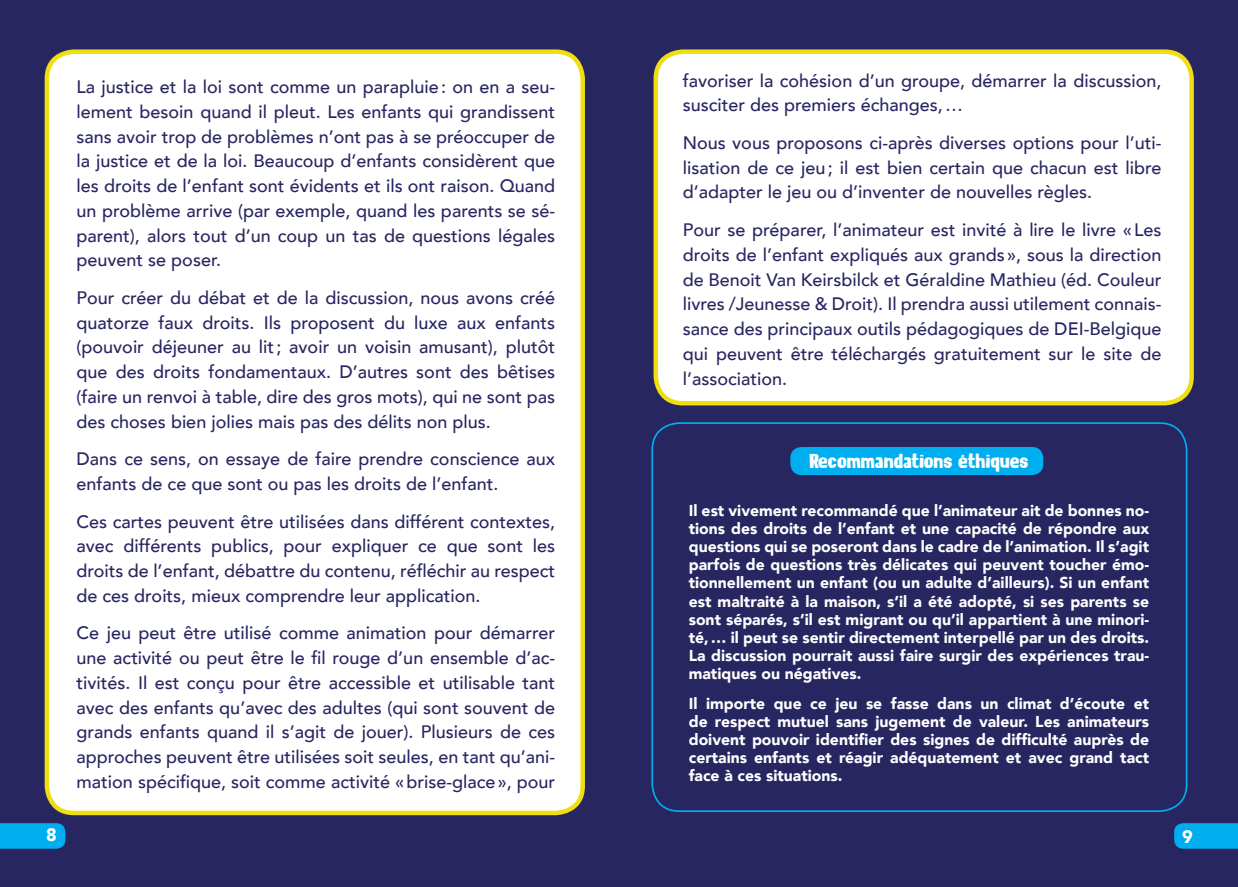
<style>
.page{position:relative;width:1238px;height:887px;background:#fff}
.page>*{position:absolute;margin:0;border:0;box-sizing:border-box;transform-origin:0 0}
.t1{font:20.25px "DK Lunisolar";color:#fff}
.t2{font:500 18px/24.8px "Avenir";color:#282661;text-align:justify}
.t3{font:900 18px "Avenir";color:#fff}
.t4{font:900 15.75px/18px "Avenir";color:#fff;text-align:justify}
</style>
<div class="page">
<div style="left:0;top:0;width:1237px;height:887px;background:#282661"></div>
<div style="left:47px;top:52px;width:535px;height:761px;background:#fff;border-radius:27px"></div>
<div style="left:45px;top:49px;width:540px;height:766px;border:4px solid #efdf11;border-radius:27px"></div>
<div style="left:655px;top:52px;width:536px;height:351px;background:#fff;border-radius:27px"></div>
<div style="left:653px;top:49px;width:540px;height:356px;border:4px solid #efdf11;border-radius:27px"></div>
<div style="left:651px;top:422px;width:536px;height:390px;border:2px solid #00aeef;border-radius:27px"></div>
<div style="left:790px;top:447px;width:253px;height:28px;background:#00aeef;border-radius:11px"></div>
<div style="left:0;top:823px;width:65px;height:25px;background:#00aeef"></div>
<div style="left:1174px;top:823px;width:63px;height:25px;background:#00aeef"></div>
<p class="t2" style="left:77px;top:73px;width:480px">La justice et la loi sont comme un parapluie: on en a seu&shy;lement besoin quand il pleut. Les enfants qui grandissent sans avoir trop de problèmes n’ont pas à se préoccuper de la justice et de la loi. Beaucoup d’enfants considèrent que les droits de l’enfant sont évidents et ils ont raison. Quand un problème arrive (par exemple, quand les parents se sé&shy;parent), alors tout d’un coup un tas de questions légales peuvent se poser.</p>
<p class="t2" style="left:77px;top:284px;width:480px">Pour créer du débat et de la discussion, nous avons créé quatorze faux droits. Ils proposent du luxe aux enfants (pouvoir déjeuner au lit; avoir un voisin amusant), plutôt que des droits fondamentaux. D’autres sont des bêtises (faire un renvoi à table, dire des gros mots), qui ne sont pas des choses bien jolies mais pas des délits non plus.</p>
<p class="t2" style="left:77px;top:445px;width:480px">Dans ce sens, on essaye de faire prendre conscience aux enfants de ce que sont ou pas les droits de l’enfant.</p>
<p class="t2" style="left:77px;top:508px;width:480px">Ces cartes peuvent être utilisées dans différent contextes, avec différents publics, pour expliquer ce que sont les droits de l’enfant, débattre du contenu, réfléchir au respect de ces droits, mieux comprendre leur application.</p>
<p class="t2" style="left:77px;top:619px;width:480px">Ce jeu peut être utilisé comme animation pour démarrer une activité ou peut être le fil rouge d’un ensemble d’ac&shy;tivités. Il est conçu pour être accessible et utilisable tant avec des enfants qu’avec des adultes (qui sont souvent de grands enfants quand il s’agit de jouer). Plusieurs de ces approches peuvent être utilisées soit seules, en tant qu’ani&shy;mation spécifique, soit comme activité «brise-glace», pour</p>
<p class="t2" style="left:682px;top:67px;width:480px">favoriser la cohésion d’un groupe, démarrer la discussion, susciter des premiers échanges,…</p>
<p class="t2" style="left:682px;top:129px;width:480px">Nous vous proposons ci-après diverses options pour l’uti&shy;lisation de ce jeu; il est bien certain que chacun est libre d’adapter le jeu ou d’inventer de nouvelles règles.</p>
<p class="t2" style="left:682px;top:216px;width:480px">Pour se préparer, l’animateur est invité à lire le livre «Les droits de l’enfant expliqués aux grands», sous la direction de Benoit Van Keirsbilck et Géraldine Mathieu (éd. Couleur livres /Jeunesse &amp; Droit). Il prendra aussi utilement connais&shy;sance des principaux outils pédagogiques de DEI-Belgique qui peuvent être téléchargés gratuitement sur le site de l’association.</p>
<p class="t1" style="left:809px;top:449px;width:220px">Recommandations éthiques</p>
<p class="t4" style="left:688px;top:501px;width:462px">Il est vivement recommandé que l’animateur ait de bonnes no&shy;tions des droits de l’enfant et une capacité de répondre aux questions qui se poseront dans le cadre de l’animation. Il s’agit parfois de questions très délicates qui peuvent toucher émo&shy;tionnellement un enfant (ou un adulte d’ailleurs). Si un enfant est maltraité à la maison, s’il a été adopté, si ses parents se sont séparés, s’il est migrant ou qu’il appartient à une minori&shy;té,… il peut se sentir directement interpellé par un des droits.<br>La discussion pourrait aussi faire surgir des expériences trau&shy;matiques ou négatives.</p>
<p class="t4" style="left:688px;top:694px;width:462px">Il importe que ce jeu se fasse dans un climat d’écoute et de respect mutuel sans jugement de valeur. Les animateurs doivent pouvoir identifier des signes de difficulté auprès de certains enfants et réagir adéquatement et avec grand tact face à ces situations.</p>
<p class="t3" style="left:46px;top:819px;width:12px">8</p>
<p class="t3" style="left:1182px;top:821px;width:12px">9</p>
</div>
